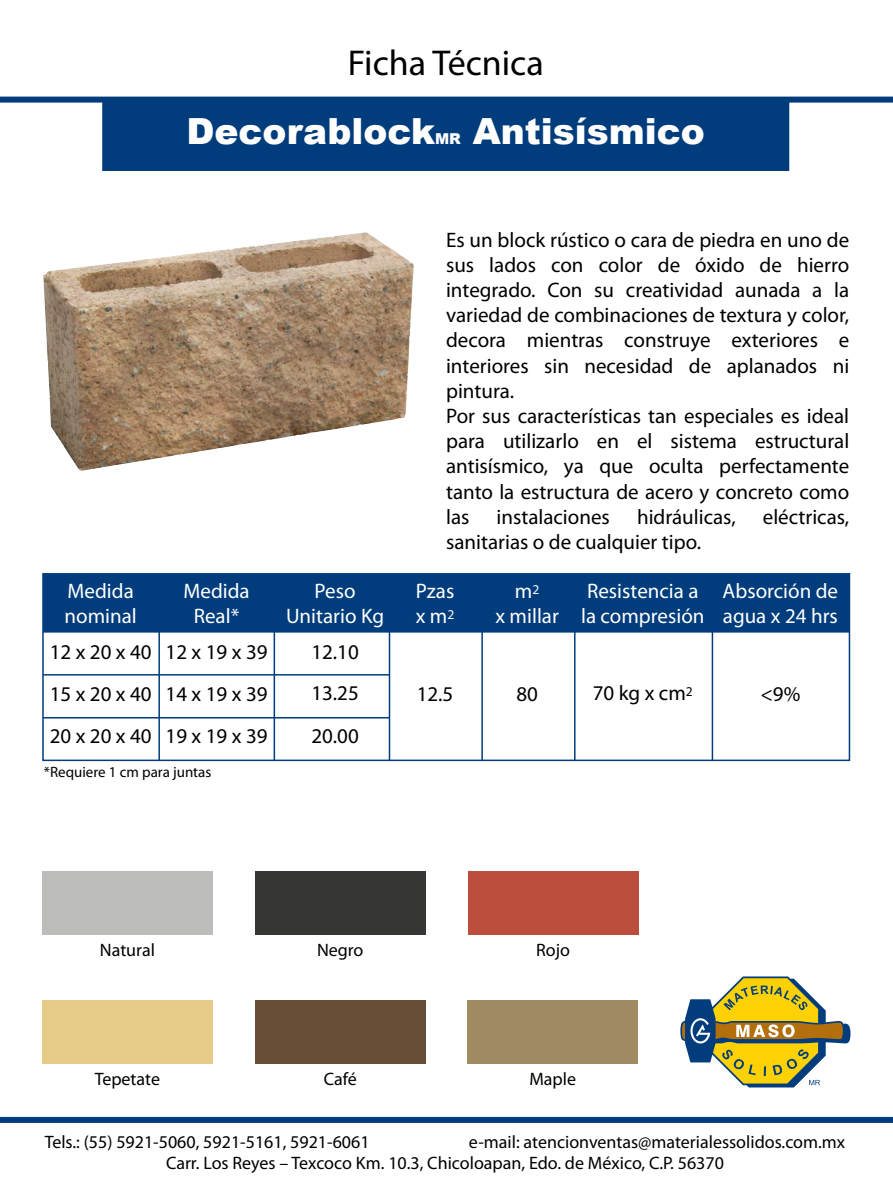
<style>
.page{position:relative;width:893px;height:1191px;background:#fff}
.page>*{position:absolute;margin:0;border:0;box-sizing:border-box;transform-origin:0 0}
.t1{font:900 36px "Arial";color:#fff}
.t2{font:36px "Myriad Pro";color:#000}
.t3{font:21px/25.2px "Myriad Pro";color:#000}
.t4{font:21px/25.2px "Myriad Pro";color:#fff}
.t5{font:18px/21.6px "Myriad Pro";color:#000}
.t6{font:15px "Myriad Pro";color:#000}
.t7{font:900 15px "Arial";color:#fff}
</style>
<div class="page">
<div style="left:0;top:1117px;width:893px;height:6px;background:#013d7d"></div>
<svg style="left:680px;top:976px;width:170px;height:111px"></svg>
<div style="left:468px;top:999px;width:170px;height:64px;background:#a08b62"></div>
<div style="left:255px;top:999px;width:170px;height:64px;background:#674d36"></div>
<div style="left:42px;top:1000px;width:170px;height:63px;background:#e5ca88"></div>
<div style="left:468px;top:871px;width:170px;height:64px;background:#bb4e3c"></div>
<div style="left:255px;top:871px;width:170px;height:64px;background:#363635"></div>
<div style="left:42px;top:871px;width:170px;height:64px;background:#bcbcba"></div>
<svg style="left:0;top:97px;width:893px;height:74px;fill:#013d7d"></svg>
<div style="left:43px;top:574px;width:806px;height:58px;background:#013d7d"></div>
<div style="left:42px;top:573px;width:808px;height:188px;border:2px solid #013d7d"></div>
<hr style="left:43px;top:717px;width:346px;height:1px;background:#013d7d">
<hr style="left:43px;top:674px;width:346px;height:1px;background:#013d7d">
<hr style="left:43px;top:631px;width:806px;height:1px;background:#013d7d">
<hr style="left:712px;top:574px;width:1px;height:186px;background:#013d7d">
<hr style="left:574px;top:574px;width:1px;height:186px;background:#013d7d">
<hr style="left:481px;top:574px;width:2px;height:186px;background:#013d7d">
<hr style="left:389px;top:574px;width:1px;height:186px;background:#013d7d">
<hr style="left:274px;top:574px;width:1px;height:186px;background:#013d7d">
<hr style="left:158px;top:574px;width:2px;height:186px;background:#013d7d">
<img style="left:43px;top:232px;width:370px;height:239px">
<h1 class="t2" style="left:348px;top:41px;width:198px">Ficha Técnica</h1>
<h1 class="t1" style="left:187px;top:105px;width:250px">Decorablock</h1>
<p class="t7" style="left:435px;top:127px;width:27px">MR</p>
<h1 class="t1" style="left:473px;top:105px;width:233px">Antisísmico</h1>
<p class="t3" style="left:446px;top:226px;width:405px">Es un block rústico o cara de piedra en uno de sus lados con color de óxido de hierro integrado. Con su creatividad aunada a la variedad de combinaciones de textura y color, decora mientras construye exteriores e interiores sin necesidad de aplanados ni pintura.<br>Por sus características tan especiales es ideal para utilizarlo en el sistema estructural antisísmico, ya que oculta perfectamente tanto la estructura de acero y concreto como las</p>
<p class="t3" style="left:496px;top:504px;width:115px">instalaciones</p>
<p class="t3" style="left:637px;top:504px;width:100px">hidráulicas,</p>
<p class="t3" style="left:763px;top:504px;width:88px">eléctricas,</p>
<p class="t3" style="left:446px;top:529px;width:257px">sanitarias o de cualquier tipo.</p>
<p class="t4" style="left:65px;top:578px;width:74px">Medida nominal</p>
<p class="t4" style="left:183px;top:578px;width:68px;text-align:center">Medida<br>Real*</p>
<p class="t4" style="left:286px;top:578px;width:100px;text-align:center">Peso<br>Unitario Kg</p>
<p class="t4" style="left:416px;top:578px;width:40px">Pzas x m<sup>2</sup></p>
<p class="t4" style="left:495px;top:578px;width:65px;text-align:center">m<sup>2<br></sup>x millar</p>
<p class="t4" style="left:581px;top:578px;width:125px">Resistencia a la compresión</p>
<p class="t4" style="left:723px;top:578px;width:117px">Absorción de agua x 24 hrs</p>
<p class="t3" style="left:50px;top:638px;width:103px">12 x 20 x 40</p>
<p class="t3" style="left:166px;top:638px;width:103px">12 x 19 x 39</p>
<p class="t3" style="left:311px;top:638px;width:49px">12.10</p>
<p class="t3" style="left:50px;top:680px;width:103px">15 x 20 x 40</p>
<p class="t3" style="left:166px;top:680px;width:103px">14 x 19 x 39</p>
<p class="t3" style="left:311px;top:680px;width:49px">13.25</p>
<p class="t3" style="left:417px;top:681px;width:38px">12.5</p>
<p class="t3" style="left:516px;top:681px;width:23px">80</p>
<p class="t3" style="left:593px;top:680px;width:102px">70 kg x cm<sup>2</sup></p>
<p class="t3" style="left:760px;top:681px;width:41px">&lt;9%</p>
<p class="t3" style="left:50px;top:723px;width:103px">20 x 20 x 40</p>
<p class="t3" style="left:166px;top:723px;width:103px">19 x 19 x 39</p>
<p class="t3" style="left:311px;top:723px;width:49px">20.00</p>
<p class="t6" style="left:44px;top:762px;width:169px">*Requiere 1 cm para juntas</p>
<p class="t5" style="left:100px;top:939px;width:57px">Natural</p>
<p class="t5" style="left:317px;top:939px;width:48px">Negro</p>
<p class="t5" style="left:536px;top:939px;width:35px">Rojo</p>
<p class="t5" style="left:95px;top:1068px;width:67px">Tepetate</p>
<p class="t5" style="left:324px;top:1067px;width:35px">Café</p>
<p class="t5" style="left:529px;top:1067px;width:48px">Maple</p>
<p class="t5" style="left:45px;top:1130px;width:326px">Tels.: (55) 5921-5060, 5921-5161, 5921-6061</p>
<p class="t5" style="left:166px;top:1130px;width:681px;text-indent:303px">e-mail: atencionventas@materialessolidos.com.mx<br>Carr. Los Reyes – Texcoco Km. 10.3, Chicoloapan, Edo. de México, C.P. 56370</p>
</div>
